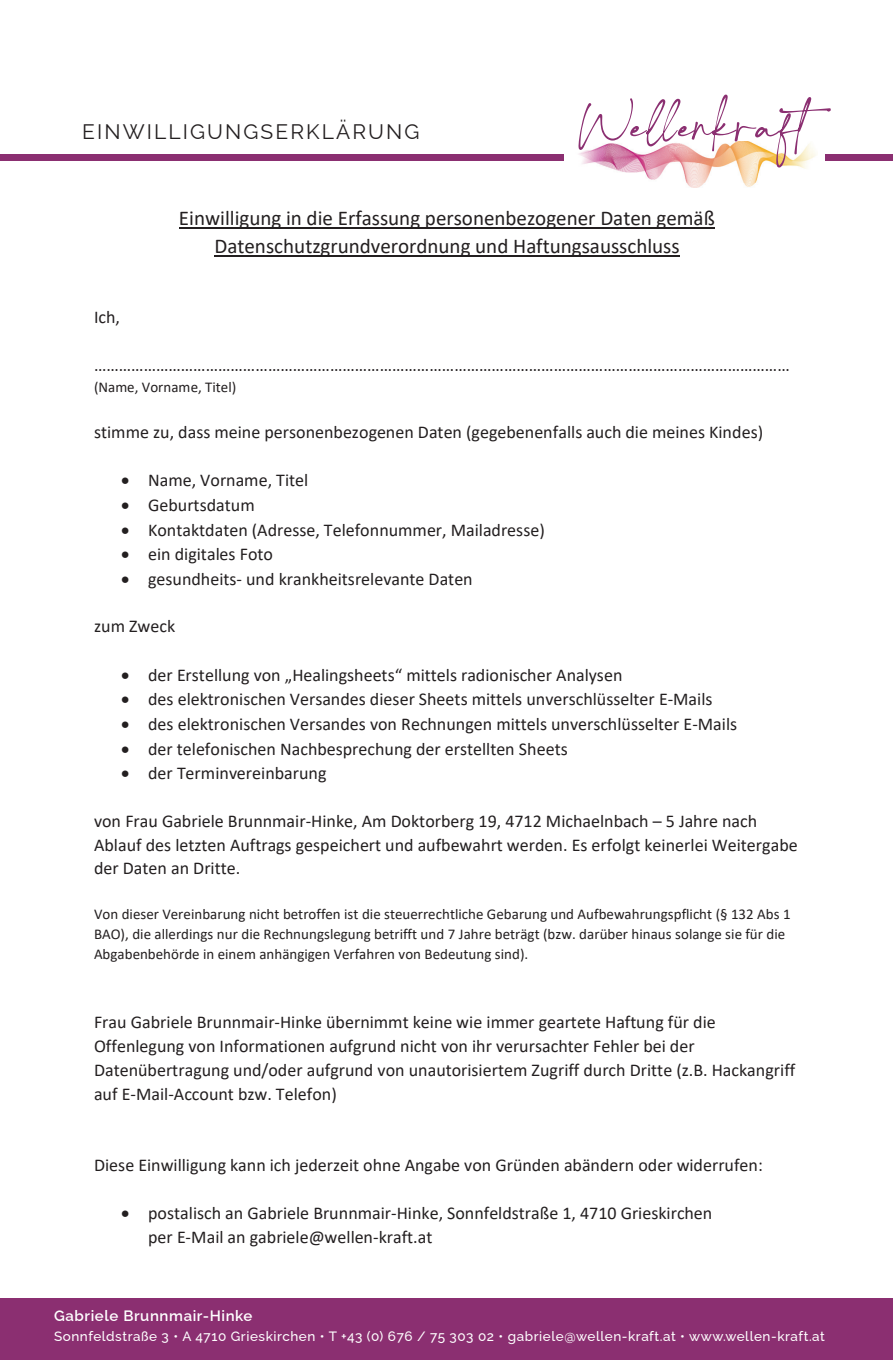
<style>
.page{position:relative;width:893px;height:1361px;background:#fff}
.page>*{position:absolute;margin:0;border:0;box-sizing:border-box;transform-origin:0 0}
.t1{font:58.05px "Charlotte";letter-spacing:.015em;color:#8b2f71}
.t2{font:21px/27.8px "Calibri";color:#231f20;text-align:center}
.t3{font:21px "Raleway";letter-spacing:.1em;color:#231f20}
.t4{font:18px/23.7px "Calibri";color:#231f20}
.t5{font:15px/19.8px "Calibri";letter-spacing:.005em;color:#231f20}
.t6{font:600 15px "Raleway";letter-spacing:.04em;color:#fff}
.t7{font:500 13.5px "Raleway";letter-spacing:.04em;color:#fff}
</style>
<div class="page">
<hr style="left:179px;top:228px;width:536px;height:1px;background:#231f20">
<hr style="left:214px;top:255px;width:466px;height:2px;background:#231f20">
<div style="left:0;top:1298px;width:893px;height:62px;background:#8b2f71"></div>
<div style="left:0;top:154px;width:893px;height:7px;background:#8b2f71"></div>
<div style="left:565px;top:138px;width:260px;height:44px;background:#fff"></div>
<img style="left:579px;top:141px;width:237px;height:47px">
<p class="t3" style="left:82px;top:115px;width:339px">EINWILLIGUNGSERKLÄRUNG</p>
<h1 class="t1" style="left:578px;top:92px;width:273px">Wellenkraft</h1>
<p class="t4" style="left:94px;top:305px;width:28px">Ich,</p>
<p class="t2" style="left:179px;top:204px;width:537px">Einwilligung in die Erfassung personenbezogener Daten gemäß<br>Datenschutzgrundverordnung und Haftungsausschluss</p>
<p class="t4" style="left:94px;top:352px;width:697px">……………………………………………………………………………………………………………………………………………………</p>
<p class="t5" style="left:94px;top:376px;width:144px">(Name, Vorname, Titel)</p>
<p class="t4" style="left:94px;top:419px;width:671px">stimme zu, dass meine personenbezogenen Daten (gegebenenfalls auch die meines Kindes)</p>
<p class="t4" style="left:121px;top:468px;width:189px">• Name, Vorname, Titel</p>
<p class="t4" style="left:121px;top:493px;width:135px">• Geburtsdatum</p>
<p class="t4" style="left:121px;top:517px;width:425px">• Kontaktdaten (Adresse, Telefonnummer, Mailadresse)</p>
<p class="t4" style="left:121px;top:542px;width:154px">• ein digitales Foto</p>
<p class="t4" style="left:121px;top:567px;width:353px">• gesundheits- und krankheitsrelevante Daten</p>
<p class="t4" style="left:94px;top:614px;width:83px">zum Zweck</p>
<p class="t4" style="left:121px;top:662px;width:503px">• der Erstellung von „Healingsheets“ mittels radionischer Analysen</p>
<p class="t4" style="left:121px;top:687px;width:593px">• des elektronischen Versandes dieser Sheets mittels unverschlüsselter E-Mails</p>
<p class="t4" style="left:121px;top:712px;width:618px">• des elektronischen Versandes von Rechnungen mittels unverschlüsselter E-Mails</p>
<p class="t4" style="left:121px;top:736px;width:448px">• der telefonischen Nachbesprechung der erstellten Sheets</p>
<p class="t4" style="left:121px;top:761px;width:207px">• der Terminvereinbarung</p>
<p class="t4" style="left:94px;top:808px;width:705px">von Frau Gabriele Brunnmair-Hinke, Am Doktorberg 19, 4712 Michaelnbach – 5 Jahre nach<br>Ablauf des letzten Auftrags gespeichert und aufbewahrt werden. Es erfolgt keinerlei Weitergabe der Daten an Dritte.</p>
<p class="t5" style="left:94px;top:903px;width:698px">Von dieser Vereinbarung nicht betroffen ist die steuerrechtliche Gebarung und Aufbewahrungspflicht (§ 132 Abs 1<br>BAO), die allerdings nur die Rechnungslegung betrifft und 7 Jahre beträgt (bzw. darüber hinaus solange sie für die<br>Abgabenbehörde in einem anhängigen Verfahren von Bedeutung sind).</p>
<p class="t4" style="left:94px;top:1010px;width:703px">Frau Gabriele Brunnmair-Hinke übernimmt keine wie immer geartete Haftung für die Offenlegung von Informationen aufgrund nicht von ihr verursachter Fehler bei der Datenübertragung und/oder aufgrund von unautorisiertem Zugriff durch Dritte (z.B. Hackangriff auf E-Mail-Account bzw. Telefon)</p>
<p class="t4" style="left:94px;top:1152px;width:670px">Diese Einwilligung kann ich jederzeit ohne Angabe von Gründen abändern oder widerrufen:</p>
<p class="t4" style="left:148px;top:1201px;width:566px;text-indent:-27px">• postalisch an Gabriele Brunnmair-Hinke, Sonnfeldstraße 1, 4710 Grieskirchen per E-Mail an gabriele@wellen-kraft.at</p>
<p class="t6" style="left:54px;top:1303px;width:200px">Gabriele Brunnmair-Hinke</p>
<p class="t7" style="left:54px;top:1325px;width:772px">Sonnfeldstraße 3 • A 4710 Grieskirchen • T +43 (0) 676 / 75 303 02 • gabriele@wellen-kraft.at • www.wellen-kraft.at</p>
</div>
